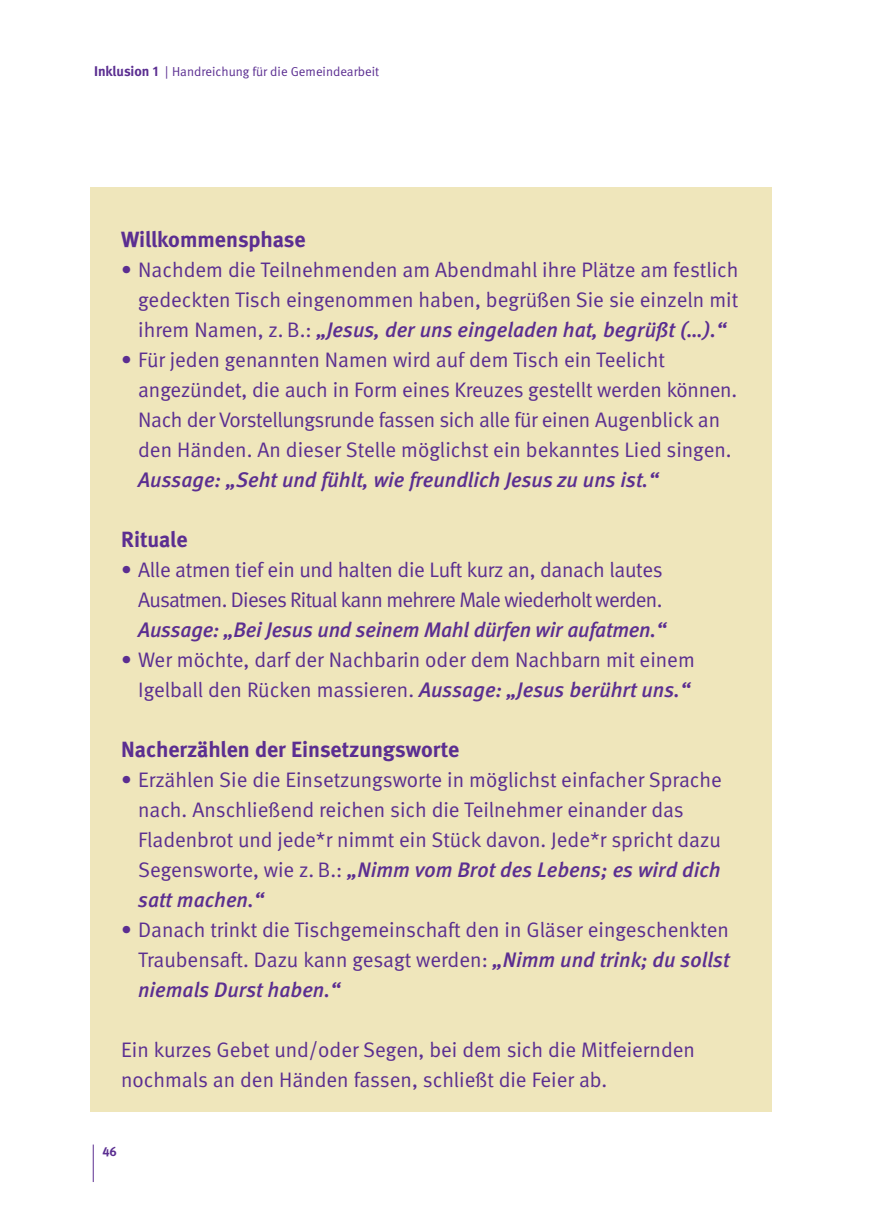
<style>
.page{position:relative;width:874px;height:1225px;background:#fff}
.page>*{position:absolute;margin:0;border:0;box-sizing:border-box;transform-origin:0 0}
.t1{font:700 22px "DGUV Meta";color:#5b2e91}
.t2{font:21px/30px "DGUV Meta";color:#5b2e91}
.t3{font:21px/30px "DGUV Meta";letter-spacing:-.035em;color:#5b2e91;text-align:right}
.t4{font:italic 500 21px "DGUV Meta";letter-spacing:-.01em;color:#5b2e91}
.t5{font:13px "DGUV Meta";color:#5b2e91}
.t6{font:700 13px "DGUV Meta";color:#5b2e91}
.s1{font-weight:700;font-size:14px}
.s2{font-weight:500;font-style:italic}
</style>
<div class="page">
<hr style="left:93px;top:1144px;width:1px;height:38px;background:#5b2e91">
<div style="left:91px;top:187px;width:680px;height:924px;background:#efe6bb"></div>
<p class="t5" style="left:94px;top:66px;width:286px"><span class="s1">Inklusion 1</span> | Handreichung für die Gemeindearbeit</p>
<p class="t1" style="left:121px;top:231px;width:186px">Willkommensphase</p>
<p class="t2" style="left:138px;top:256px;width:601px;text-align:justify;text-indent:-17px">• Nachdem die Teilnehmenden am Abendmahl ihre Plätze am festlich gedeckten Tisch eingenommen haben, begrüßen Sie sie einzeln mit ihrem Namen, z. B.: <span class="s2">„Jesus, der uns eingeladen hat, begrüßt (…).“</span></p>
<p class="t2" style="left:138px;top:346px;width:600px;text-indent:-17px">• Für jeden genannten Namen wird auf dem Tisch ein Teelicht angezündet, die auch in Form eines Kreuzes gestellt werden können.<br>Nach der Vorstellungs runde fassen sich alle für einen Augenblick an den Händen. An dieser Stelle möglichst ein bekanntes Lied singen.</p>
<p class="t4" style="left:138px;top:472px;width:521px">Aussage: „Seht und fühlt, wie freundlich Jesus zu uns ist.“</p>
<p class="t1" style="left:121px;top:531px;width:68px">Rituale</p>
<p class="t3" style="left:121px;top:556px;width:543px">• Alle atmen tief ein und halten die Luft kurz an, danach lautes<br>Ausatmen. Dieses Ritual kann mehrere Male wiederholt werden.</p>
<p class="t4" style="left:138px;top:622px;width:529px">Aussage: „Bei Jesus und seinem Mahl dürfen wir aufatmen.“</p>
<p class="t2" style="left:121px;top:646px;width:575px;text-align:center">• Wer möchte, darf der Nachbarin oder dem Nachbarn mit einem<br>Igelball den Rücken massieren. <span class="s2">Aussage: „Jesus berührt uns.“</span></p>
<p class="t1" style="left:121px;top:741px;width:339px">Nacherzählen der Einsetzungsworte</p>
<p class="t2" style="left:138px;top:766px;width:585px;text-indent:-17px">• Erzählen Sie die Einsetzungsworte in möglichst einfacher Sprache nach. Anschließend reichen sich die Teilnehmer einander das Fladenbrot und jede*r nimmt ein Stück davon. Jede*r spricht dazu Segensworte, wie z. B.: <span class="s2">„Nimm vom Brot des Lebens; es wird dich satt machen.“</span></p>
<p class="t2" style="left:138px;top:916px;width:592px;text-align:justify;text-indent:-17px">• Danach trinkt die Tischgemeinschaft den in Gläser eingeschenkten Traubensaft. Dazu kann gesagt werden: <span class="s2">„Nimm und trink; du sollst niemals Durst haben.“</span></p>
<p class="t2" style="left:121px;top:1036px;width:575px">Ein kurzes Gebet und/oder Segen, bei dem sich die Mit feiern den nochmals an den Händen fassen, schließt die Feier ab.</p>
<p class="t6" style="left:102px;top:1146px;width:16px">46</p>
</div>
